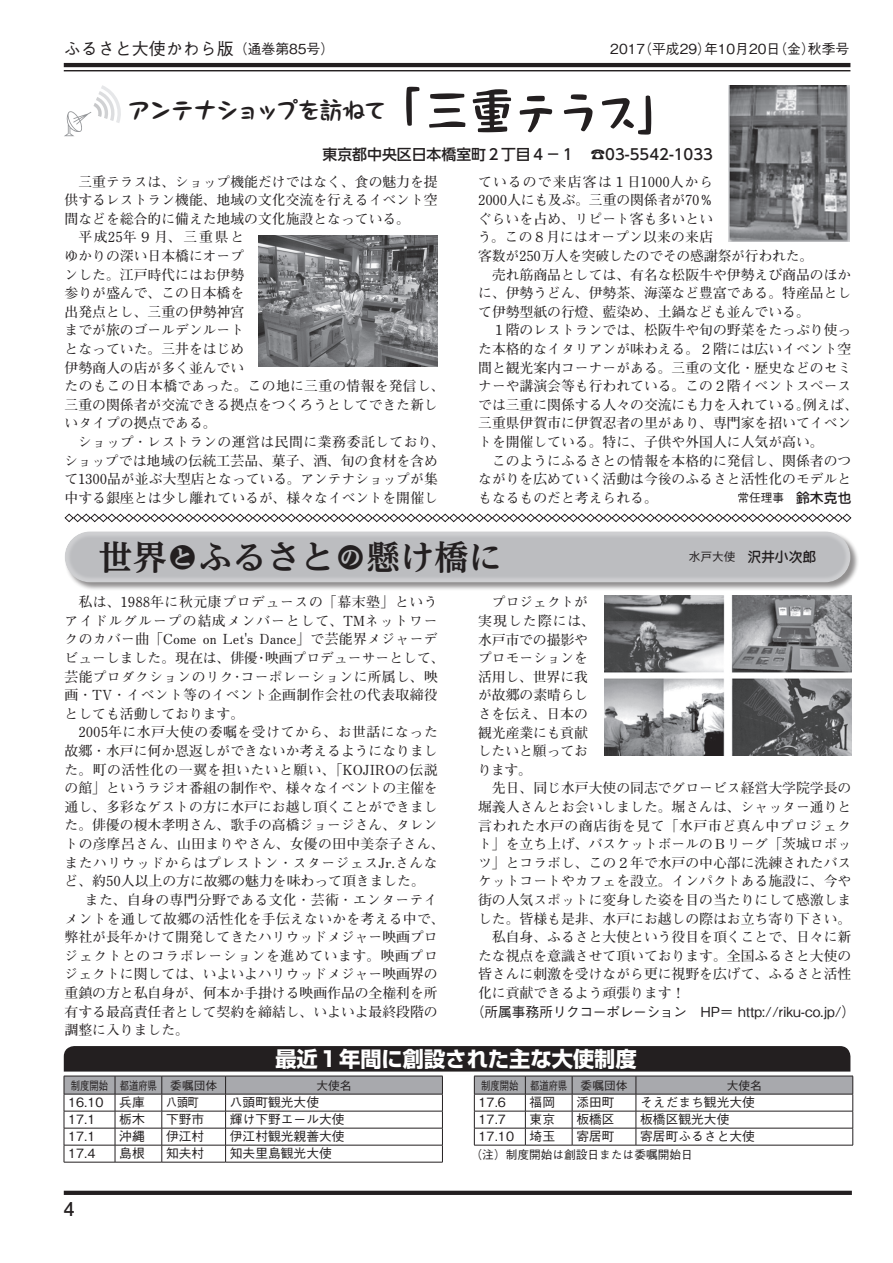
<style>
.page{position:relative;width:893px;height:1263px;background:#fff}
.page>*{position:absolute;margin:0;border:0;box-sizing:border-box;transform-origin:0 0}
.t1{font:700 34.05px "UD Reimin Pr 6 N";color:#231f20}
.t2{font:700 23.4px "Ro Pokkru Std";letter-spacing:-.07em;color:#231f20}
.t3{font:700 21.3px "Shin Go Pro";color:#fff}
.t4{font:700 19.2px "Futo Go B101 Pro";color:#231f20}
.t5{font:500 16.95px "Gothic BBB Pro";color:#231f20}
.t6{font:500 14.85px "UD Shin Go Pr 6 N";color:#231f20}
.t7{font:700 13.8px/18.6px "Futo Min A101 Pro";color:#231f20}
.t8{font:700 13.8px/18.6px "Futo Min A101 Pro";letter-spacing:.025em;color:#231f20}
.t9{font:500 13.8px "Gothic BBB Pro";letter-spacing:-.005em;color:#231f20}
.t10{font:700 13.8px "Futo Min A101 Pro";letter-spacing:.02em;color:#231f20}
.t11{font:700 13.8px "Futo Min A101 Pro";letter-spacing:.03em;color:#231f20}
.t12{font:700 13.8px "Futo Min A101 Pro";letter-spacing:.04em;color:#231f20}
.t13{font:700 13.8px "Futo Min A101 Pro";letter-spacing:.075em;color:#231f20}
.t14{font:700 13.8px "Futo Min A101 Pro";letter-spacing:.13em;color:#231f20}
.t15{font:500 12.75px "Gothic BBB Pro";color:#231f20}
.t16{font:500 12.75px "Gothic BBB Pro";color:#231f20;scale:.86 1}
.t17{font:500 11.7px "Gothic BBB Pro";color:#231f20}
.t18{font:500 11.7px "Gothic BBB Pr 6 N";color:#231f20;scale:.8 1}
.t19{font:500 11.7px "Gothic BBB Pr 6 N";color:#231f20}
.s1{font-size:13.8px}
.s2{font-family:"Kafu Nagomi Std B";font-weight:400;font-size:51px}
.s3{font-family:"Jun 34 Pro";font-size:13.8px}
.s4{font-size:25.5px}
</style>
<div class="page">
<hr style="left:64px;top:63px;width:786px;height:4px;background:#231f20">
<hr style="left:64px;top:70px;width:786px;height:1px;background:#231f20">
<hr style="left:64px;top:1191px;width:788px;height:4px;background:#231f20">
<svg style="left:64px;top:513px;width:788px;height:10px"></svg>
<svg style="left:64px;top:85px;width:57px;height:51px"></svg>
<img style="left:258px;top:235px;width:180px;height:132px">
<img style="left:729px;top:85px;width:121px;height:157px">
<div style="left:64px;top:531px;width:795px;height:60px;background:#231f20;opacity:.5"></div>
<div style="left:63px;top:529px;width:789px;height:54px;background:#fff;opacity:.28"></div>
<img style="left:604px;top:595px;width:247px;height:161px">
<hr style="left:64px;top:1162px;width:51px;height:1px;background:#231f20">
<hr style="left:115px;top:1162px;width:47px;height:1px;background:#231f20">
<hr style="left:162px;top:1162px;width:64px;height:1px;background:#231f20">
<hr style="left:226px;top:1162px;width:217px;height:1px;background:#231f20">
<svg style="left:64px;top:1046px;width:789px;height:116px"></svg>
<p class="t5" style="left:64px;top:35px;width:272px">ふるさと大使かわら版<span class="s1">（通巻第85号）</span></p>
<p class="t9" style="left:610px;top:38px;width:241px">2017（平成29）年10月20日（金）秋季号</p>
<h2 class="t2" style="left:128px;top:94px;width:561px">アンテナショップを訪ねて<span class="s2">「三重テラス」</span></h2>
<p class="t6" style="left:322px;top:142px;width:392px">東京都中央区日本橋室町２丁目４－１　☎03-5542-1033</p>
<p class="t13" style="left:478px;top:171px;width:237px">ているので来店客は１日1000人から</p>
<p class="t7" style="left:478px;top:189px;width:237px">2000人にも及ぶ。三重の関係者が70％</p>
<p class="t7" style="left:478px;top:208px;width:237px">ぐらいを占め、リピート客も多いとい</p>
<p class="t7" style="left:478px;top:226px;width:237px">う。この８月にはオープン以来の来店</p>
<p class="t7" style="left:478px;top:245px;width:337px">客数が250万人を突破したのでその感謝祭が行われた。</p>
<p class="t7" style="left:492px;top:263px;width:361px">売れ筋商品としては、有名な松阪牛や伊勢えび商品のほか</p>
<p class="t7" style="left:478px;top:282px;width:375px">に、伊勢うどん、伊勢茶、海藻など豊富である。特産品とし</p>
<p class="t7" style="left:478px;top:301px;width:333px">て伊勢型紙の行燈、藍染め、土鍋なども並んでいる。</p>
<p class="t7" style="left:492px;top:319px;width:361px">１階のレストランでは、松阪牛や旬の野菜をたっぷり使っ</p>
<p class="t7" style="left:478px;top:338px;width:375px">た本格的なイタリアンが味わえる。２階には広いイベント空</p>
<p class="t7" style="left:478px;top:356px;width:375px">間と観光案内コーナーがある。三重の文化・歴史などのセミ</p>
<p class="t7" style="left:478px;top:375px;width:375px">ナーや講演会等も行われている。この２階イベントスペース</p>
<p class="t7" style="left:478px;top:394px;width:382px">では三重に関係する人々の交流にも力を入れている。例えば、</p>
<p class="t7" style="left:478px;top:412px;width:375px">三重県伊賀市に伊賀忍者の里があり、専門家を招いてイベン</p>
<p class="t7" style="left:478px;top:431px;width:347px">トを開催している。特に、子供や外国人に人気が高い。</p>
<p class="t7" style="left:492px;top:449px;width:361px">このようにふるさとの情報を本格的に発信し、関係者のつ</p>
<p class="t7" style="left:478px;top:468px;width:375px">ながりを広めていく活動は今後のふるさと活性化のモデルと</p>
<p class="t7" style="left:478px;top:487px;width:181px">もなるものだと考えられる。</p>
<p class="t17" style="left:738px;top:488px;width:115px">常任理事　<span class="s3">鈴木克也</span></p>
<p class="t7" style="left:78px;top:170px;width:361px">三重テラスは、ショップ機能だけではなく、食の魅力を提</p>
<p class="t7" style="left:65px;top:189px;width:375px">供するレストラン機能、地域の文化交流を行えるイベント空</p>
<p class="t7" style="left:65px;top:208px;width:347px">間などを総合的に備えた地域の文化施設となっている。</p>
<p class="t14" style="left:78px;top:226px;width:167px">平成25年９月、三重県と</p>
<p class="t7" style="left:65px;top:245px;width:181px">ゆかりの深い日本橋にオープ</p>
<p class="t7" style="left:65px;top:263px;width:181px">ンした。江戸時代にはお伊勢</p>
<p class="t7" style="left:65px;top:282px;width:181px">参りが盛んで、この日本橋を</p>
<p class="t7" style="left:65px;top:301px;width:181px">出発点とし、三重の伊勢神宮</p>
<p class="t7" style="left:65px;top:319px;width:181px">までが旅のゴールデンルート</p>
<p class="t7" style="left:65px;top:338px;width:181px">となっていた。三井をはじめ</p>
<p class="t7" style="left:65px;top:356px;width:181px">伊勢商人の店が多く並んでい</p>
<p class="t10" style="left:65px;top:375px;width:382px">たのもこの日本橋であった。この地に三重の情報を発信し、</p>
<p class="t7" style="left:65px;top:394px;width:375px">三重の関係者が交流できる拠点をつくろうとしてできた新し</p>
<p class="t7" style="left:65px;top:412px;width:154px">いタイプの拠点である。</p>
<p class="t11" style="left:78px;top:431px;width:368px">ショップ・レストランの運営は民間に業務委託しており、</p>
<p class="t7" style="left:64px;top:449px;width:375px">ショップでは地域の伝統工芸品、菓子、酒、旬の食材を含め</p>
<p class="t7" style="left:65px;top:468px;width:375px">て1300品が並ぶ大型店となっている。アンテナショップが集</p>
<p class="t7" style="left:64px;top:487px;width:375px">中する銀座とは少し離れているが、様々なイベントを開催し</p>
<h1 class="t1" style="left:99px;top:529px;width:405px">世界<span class="s4">と</span>ふるさと<span class="s4">の</span>懸け橋に</h1>
<p class="t17" style="left:689px;top:547px;width:129px">水戸大使　<span class="s3">沢井小次郎</span></p>
<p class="t8" style="left:65px;top:591px;width:382px;text-indent:14px">私は、1988年に秋元康プロデュースの「幕末塾」というアイドルグループの結成メンバーとして、TMネットワークのカバー曲「Come on Let's Dance」で芸能界メジャーデビューしました。現在は、俳優・映画プロデューサーとして、芸能プロダクションのリク･コーポレーションに所属し、映画・TV・イベント等のイベント企画制作会社の代表取締役としても活動しております。</p>
<p class="t7" style="left:65px;top:721px;width:382px;text-indent:14px">2005年に水戸大使の委嘱を受けてから、お世話になった故郷・水戸に何か恩返しができないか考えるようになりました。町の活性化の一翼を担いたいと願い、「KOJIROの伝説の館」というラジオ番組の制作や、様々なイベントの主催を通し、多彩なゲストの方に水戸にお越し頂くことができました。俳優の榎木孝明さん、歌手の高橋ジョージさん、タレントの彦摩呂さん、山田まりやさん、女優の田中美奈子さん、またハリウッドからはプレストン・スタージェスJr.さんなど、約50人以上の方に故郷の魅力を味わって頂きました。</p>
<p class="t7" style="left:65px;top:889px;width:382px;text-indent:20px">また、自身の専門分野である文化・芸術・エンターテイメントを通して故郷の活性化を手伝えないかを考える中で、弊社が長年かけて開発してきたハリウッドメジャー映画プロジェクトとのコラボレーションを進めています。映画プロジェクトに関しては、いよいよハリウッドメジャー映画界の重鎮の方と私自身が、何本か手掛ける映画作品の全権利を所有する最高責任者として契約を締結し、いよいよ最終段階の調整に入りました。</p>
<p class="t7" style="left:478px;top:591px;width:119px;text-indent:14px">プロジェクトが実現した際には、水戸市での撮影やプロモーションを活用し、世界に我が故郷の素晴らしさを伝え、日本の観光産業にも貢献したいと願っております。</p>
<p class="t7" style="left:492px;top:777px;width:361px">先日、同じ水戸大使の同志でグロービス経営大学院学長の</p>
<p class="t7" style="left:478px;top:796px;width:375px">堀義人さんとお会いしました。堀さんは、シャッター通りと</p>
<p class="t12" style="left:478px;top:814px;width:375px">言われた水戸の商店街を見て「水戸市ど真ん中プロジェク</p>
<p class="t7" style="left:478px;top:833px;width:375px">ト」を立ち上げ、バスケットボールのＢリーグ「茨城ロボッ</p>
<p class="t7" style="left:478px;top:851px;width:375px">ツ」とコラボし、この２年で水戸の中心部に洗練されたバス</p>
<p class="t7" style="left:478px;top:870px;width:375px">ケットコートやカフェを設立。インパクトある施設に、今や</p>
<p class="t7" style="left:478px;top:889px;width:375px">街の人気スポットに変身した姿を目の当たりにして感激しま</p>
<p class="t7" style="left:478px;top:907px;width:375px">した。皆様も是非、水戸にお越しの際はお立ち寄り下さい。</p>
<p class="t7" style="left:492px;top:926px;width:361px">私自身、ふるさと大使という役目を頂くことで、日々に新</p>
<p class="t7" style="left:478px;top:944px;width:375px">たな視点を意識させて頂いております。全国ふるさと大使の</p>
<p class="t7" style="left:478px;top:963px;width:375px">皆さんに刺激を受けながら更に視野を広げて、ふるさと活性</p>
<p class="t7" style="left:478px;top:982px;width:209px">化に貢献できるよう頑張ります！</p>
<p class="t9" style="left:471px;top:1000px;width:386px">（所属事務所リクコーポレーション　HP＝ http://riku-co.jp/）</p>
<h3 class="t3" style="left:275px;top:1042px;width:363px">最近１年間に創設された主な大使制度</h3>
<p class="t18" style="left:71px;top:1076px;width:184px">制度開始 都道府県 委嘱団体</p>
<p class="t19" style="left:316px;top:1076px;width:37px">大使名</p>
<p class="t15" style="left:68px;top:1092px;width:78px">16.10 兵庫</p>
<p class="t16" style="left:166px;top:1092px;width:40px">八頭町</p>
<p class="t15" style="left:230px;top:1092px;width:91px">八頭町観光大使</p>
<p class="t15" style="left:68px;top:1109px;width:29px">17.1</p>
<p class="t15" style="left:119px;top:1109px;width:27px">栃木</p>
<p class="t15" style="left:166px;top:1109px;width:40px">下野市</p>
<p class="t15" style="left:230px;top:1109px;width:116px">輝け下野エール大使</p>
<p class="t15" style="left:68px;top:1126px;width:29px">17.1</p>
<p class="t15" style="left:119px;top:1126px;width:27px">沖縄</p>
<p class="t15" style="left:166px;top:1126px;width:40px">伊江村</p>
<p class="t15" style="left:230px;top:1126px;width:116px">伊江村観光親善大使</p>
<p class="t15" style="left:68px;top:1143px;width:29px">17.4</p>
<p class="t15" style="left:119px;top:1143px;width:27px">島根</p>
<p class="t15" style="left:166px;top:1143px;width:40px">知夫村</p>
<p class="t15" style="left:230px;top:1143px;width:104px">知夫里島観光大使</p>
<h3 class="t4" style="left:64px;top:1193px;width:12px">4</h3>
<p class="t18" style="left:481px;top:1076px;width:184px">制度開始 都道府県 委嘱団体</p>
<p class="t19" style="left:727px;top:1076px;width:37px">大使名</p>
<p class="t15" style="left:479px;top:1092px;width:29px">17.6</p>
<p class="t15" style="left:530px;top:1092px;width:27px">福岡</p>
<p class="t15" style="left:576px;top:1092px;width:40px">添田町</p>
<p class="t15" style="left:640px;top:1092px;width:116px">そえだまち観光大使</p>
<p class="t15" style="left:479px;top:1109px;width:29px">17.7</p>
<p class="t15" style="left:530px;top:1109px;width:27px">東京</p>
<p class="t15" style="left:576px;top:1109px;width:40px">板橋区</p>
<p class="t15" style="left:640px;top:1109px;width:91px">板橋区観光大使</p>
<p class="t15" style="left:479px;top:1126px;width:78px">17.10 埼玉</p>
<p class="t15" style="left:576px;top:1126px;width:40px">寄居町</p>
<p class="t15" style="left:640px;top:1126px;width:116px">寄居町ふるさと大使</p>
<p class="t17" style="left:471px;top:1145px;width:224px">（注）制度開始は創設日または委嘱開始日</p>
</div>
